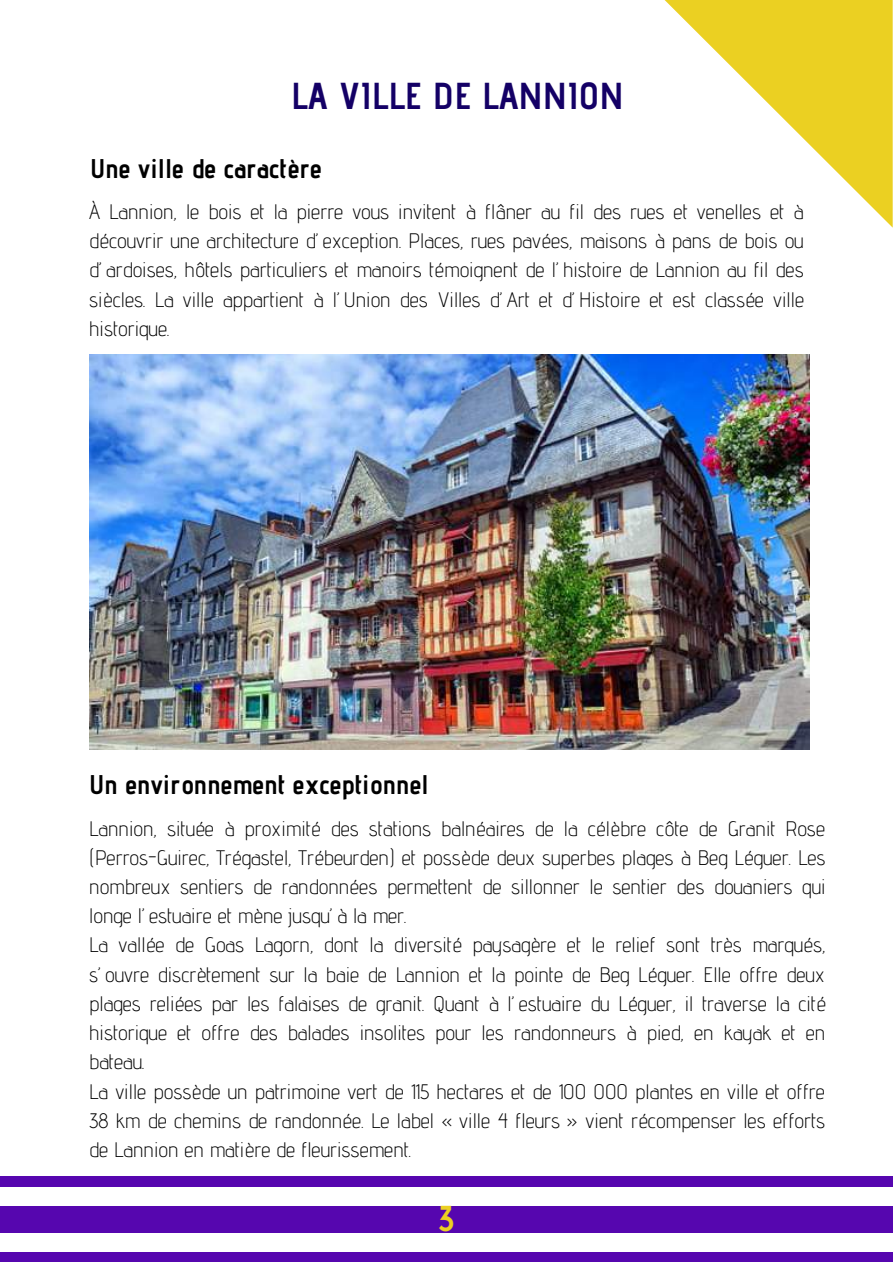
<style>
.page{position:relative;width:893px;height:1264px;background:#fff}
.page>*{position:absolute;margin:0;border:0;box-sizing:border-box;transform-origin:0 0}
.t1{font:700 37.5px "Advent Pro";color:#140066}
.t2{font:700 36px "Advent Pro";color:#ebd022}
.t3{font:700 27px "Advent Pro";color:#000}
.t4{font:300 21px/29.2px "Advent Pro";color:#000;text-align:justify}
</style>
<div class="page">
<svg style="left:664px;top:0;width:228px;height:227px"></svg>
<div style="left:0;top:1176px;width:892px;height:10px;background:#5606af"></div>
<div style="left:0;top:1251px;width:892px;height:11px;background:#5606af"></div>
<div style="left:0;top:1206px;width:892px;height:26px;background:#5606af"></div>
<img style="left:89px;top:355px;width:720px;height:394px">
<h1 class="t1" style="left:291px;top:73px;width:334px">LA VILLE DE LANNION</h1>
<p class="t3" style="left:90px;top:152px;width:233px">Une ville de caractère</p>
<p class="t4" style="left:89px;top:196px;width:716px">À Lannion, le bois et la pierre vous invitent à flâner au fil des rues et venelles et à découvrir une architecture d’exception. Places, rues pavées, maisons à pans de bois ou d’ardoises, hôtels particuliers et manoirs témoignent de l’histoire de Lannion au fil des siècles. La ville appartient à l’Union des Villes d’Art et d’Histoire et est classée ville historique.</p>
<p class="t3" style="left:89px;top:768px;width:341px">Un environnement exceptionnel</p>
<p class="t4" style="left:89px;top:813px;width:738px;text-align:left">Lannion, située à proximité des stations balnéaires de la célèbre côte de Granit Rose (Perros-Guirec, Trégastel, Trébeurden) et possède deux superbes plages à Beg Léguer. Les nombreux sentiers de randonnées permettent de sillonner le sentier des douaniers qui longe l’estuaire et mène jusqu’à la mer.<br>La vallée de Goas Lagorn, dont la diversité paysagère et le relief sont très marqués, s’ouvre discrètement sur la baie de Lannion et la pointe de Beg Léguer. Elle offre deux plages reliées par les falaises de granit. Quant à l’estuaire du Léguer, il traverse la cité historique et offre des balades insolites pour les randonneurs à pied, en kayak et en bateau.<br>La ville possède un patrimoine vert de 115 hectares et de 100 000 plantes en ville et offre 38 km de chemins de randonnée. Le label « ville 4 fleurs » vient récompenser les efforts de Lannion en matière de fleurissement.</p>
<h2 class="t2" style="left:439px;top:1196px;width:16px">3</h2>
</div>
